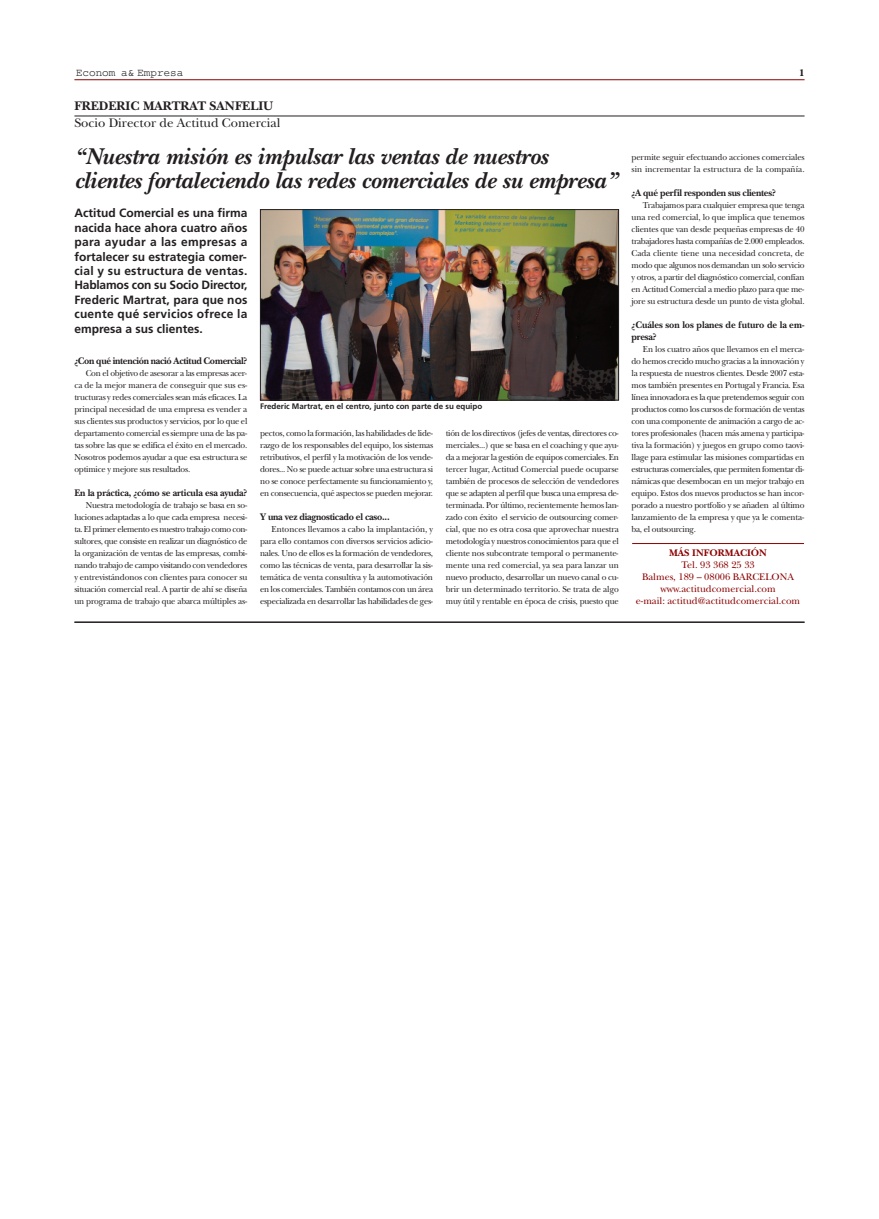
<style>
.page{position:relative;width:879px;height:1219px;background:#fff}
.page>*{position:absolute;margin:0;border:0;box-sizing:border-box;transform-origin:0 0}
.t1{font:italic 700 23.9px/23.9px "New Baskerville";letter-spacing:-.005em;color:#231f20}
.t2{font:13px "New Baskerville";color:#231f20}
.t3{font:700 13px "New Baskerville";color:#231f20}
.t4{font:700 12px/14.4px "Frutiger";letter-spacing:.015em;color:#231f20;text-align:justify}
.t5{font:11px "Courier";color:#231f20}
.t6{font:700 10px "New Baskerville";letter-spacing:-.025em;color:#231f20;scale:.95 1}
.t7{font:10px/12px "New Baskerville";color:#8b0202;text-align:center}
.t8{font:700 10px/12px "New Baskerville";color:#231f20;scale:.95 1}
.t9{font:700 10px "New Baskerville";color:#8b0202}
.t10{font:700 10px "Baskerville";color:#231f20}
.t11{font:9px/12px "New Baskerville";letter-spacing:-.025em;color:#231f20;text-align:justify;scale:.95 1}
.t12{font:700 8px "Frutiger";color:#231f20}
</style>
<div class="page">
<hr style="left:74px;top:79px;width:730px;height:1px;background:#8b0202">
<hr style="left:74px;top:115px;width:730px;height:1px;background:#231f20">
<img style="left:262px;top:211px;width:355px;height:187px">
<div style="left:260px;top:209px;width:359px;height:191px;border:1px solid #231f20"></div>
<hr style="left:632px;top:543px;width:172px;height:1px;background:#8b0202">
<hr style="left:74px;top:622px;width:730px;height:1px;background:#231f20">
<p class="t5" style="left:76px;top:69px;width:109px">Econom a&amp; Empresa</p>
<p class="t10" style="left:799px;top:67px;width:7px">1</p>
<h2 class="t3" style="left:74px;top:98px;width:200px">FREDERIC MARTRAT SANFELIU</h2>
<h2 class="t2" style="left:74px;top:115px;width:207px">Socio Director de Actitud Comercial</h2>
<h1 class="t1" style="left:74px;top:144px;width:544px">“Nuestra misión es impulsar las ventas de nuestros clientes fortaleciendo las redes comerciales de su empresa”</h1>
<p class="t4" style="left:74px;top:207px;width:174px">Actitud Comercial es una firma nacida hace ahora cuatro años para ayudar a las empresas a fortalecer su estrategia comer&shy;cial y su estructura de ventas.<br>Hablamos con su Socio Director, Frederic Martrat, para que nos cuente qué servicios ofrece la empresa a sus clientes.</p>
<p class="t6" style="left:74px;top:355px;width:184px">¿Con qué intención nació Actitud Comercial?</p>
<p class="t11" style="left:74px;top:367px;width:184px;text-indent:11px">Con el objetivo de asesorar a las empresas acer&shy;ca de la mejor manera de conseguir que sus es&shy;tructuras y redes comerciales sean más eficaces. La principal necesidad de una empresa es vender a sus clientes sus productos y servicios, por lo que el departamento comercial es siempre una de las pa&shy;tas sobre las que se edifica el éxito en el mercado.<br>Nosotros podemos ayudar a que esa estructura se optimice y mejore sus resultados.</p>
<p class="t6" style="left:74px;top:487px;width:184px">En la práctica, ¿cómo se articula esa ayuda?</p>
<p class="t11" style="left:74px;top:499px;width:184px;text-indent:11px">Nuestra metodología de trabajo se basa en so&shy;luciones adaptadas a lo que cada empresa necesi&shy;ta. El primer elemento es nuestro trabajo como con&shy;sultores, que consiste en realizar un diagnóstico de la organización de ventas de las empresas, combi&shy;nando trabajo de campo visitando con vendedores y entrevistándonos con clientes para conocer su situación comercial real. A partir de ahí se diseña un programa de trabajo que abarca múltiples as-</p>
<p class="t12" style="left:260px;top:403px;width:224px">Frederic Martrat, en el centro, junto con parte de su equipo</p>
<p class="t11" style="left:260px;top:427px;width:184px">pectos, como la formación, las habilidades de lide&shy;razgo de los responsables del equipo, los sistemas retributivos, el perfil y la motivación de los vende&shy;dores... No se puede actuar sobre una estructura si no se conoce perfectamente su funcionamiento y, en consecuencia, qué aspectos se pueden mejorar.</p>
<p class="t6" style="left:260px;top:511px;width:138px">Y una vez diagnosticado el caso...</p>
<p class="t11" style="left:260px;top:523px;width:184px;text-indent:11px">Entonces llevamos a cabo la implantación, y para ello contamos con diversos servicios adicio&shy;nales. Uno de ellos es la formación de vendedores, como las técnicas de venta, para desarrollar la sis&shy;temática de venta consultiva y la automotivación en los comerciales. También contamos con un área especializada en desarrollar las habilidades de ges-</p>
<p class="t11" style="left:446px;top:427px;width:184px">tión de los directivos (jefes de ventas, directores co&shy;merciales...) que se basa en el coaching y que ayu&shy;da a mejorar la gestión de equipos comerciales. En tercer lugar, Actitud Comercial puede ocuparse también de procesos de selección de vendedores que se adapten al perfil que busca una empresa de&shy;terminada. Por último, recientemente hemos lan&shy;zado con éxito el servicio de outsourcing comer&shy;cial, que no es otra cosa que aprovechar nuestra metodología y nuestros conocimientos para que el cliente nos subcontrate temporal o permanente&shy;mente una red comercial, ya sea para lanzar un nuevo producto, desarrollar un nuevo canal o cu&shy;brir un determinado territorio. Se trata de algo muy útil y rentable en época de crisis, puesto que</p>
<p class="t11" style="left:631px;top:151px;width:184px">permite seguir efectuando acciones comerciales sin incrementar la estructura de la compañía.</p>
<p class="t6" style="left:631px;top:187px;width:153px">¿A qué perfil responden sus clientes?</p>
<p class="t11" style="left:631px;top:199px;width:184px;text-indent:11px">Trabajamos para cualquier empresa que tenga una red comercial, lo que implica que tenemos clientes que van desde pequeñas empresas de 40 trabajadores hasta compañías de 2.000 empleados.<br>Cada cliente tiene una necesidad concreta, de modo que algunos nos demandan un solo servicio y otros, a partir del diagnóstico comercial, confían en Actitud Comercial a medio plazo para que me&shy;jore su estructura desde un punto de vista global.</p>
<p class="t8" style="left:631px;top:319px;width:183px">¿Cuáles son los planes de futuro de la em&shy;presa?</p>
<p class="t11" style="left:631px;top:343px;width:184px;text-indent:11px">En los cuatro años que llevamos en el merca&shy;do hemos crecido mucho gracias a la innovación y la respuesta de nuestros clientes. Desde 2007 esta&shy;mos también presentes en Portugal y Francia. Esa línea innovadora es la que pretendemos seguir con productos como los cursos de formación de ventas con una componente de animación a cargo de ac&shy;tores profesionales (hacen más amena y participa&shy;tiva la formación) y juegos en grupo como taovi&shy;llage para estimular las misiones compartidas en estructuras comerciales, que permiten fomentar di&shy;námicas que desembocan en un mejor trabajo en equipo. Estos dos nuevos productos se han incor&shy;porado a nuestro portfolio y se añaden al último lanzamiento de la empresa y que ya le comenta&shy;ba, el outsourcing.</p>
<p class="t9" style="left:669px;top:547px;width:99px">MÁS INFORMACIÓN</p>
<p class="t7" style="left:636px;top:559px;width:166px">Tel. 93 368 25 33<br>Balmes, 189 – 08006 BARCELONA www.actitudcomercial.com<br>e-mail: actitud@actitudcomercial.com</p>
</div>
